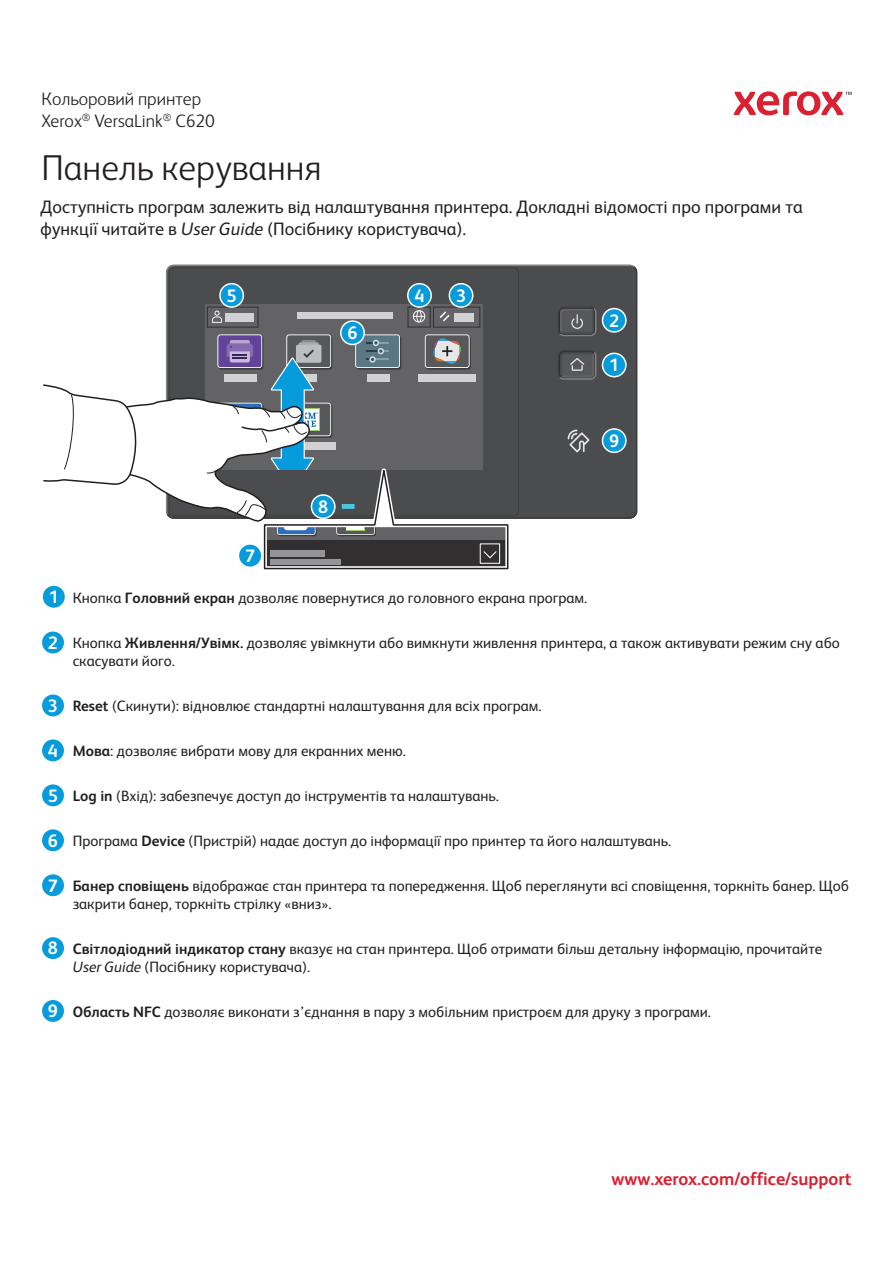
<style>
.page{position:relative;width:893px;height:1263px;background:#fff}
.page>*{position:absolute;margin:0;border:0;box-sizing:border-box;transform-origin:0 0}
.t1{font:300 36px "Xerox Sans";color:#231f20}
.t2{font:18px/21.6px "Xerox Sans";color:#231f20}
.t3{font:300 18px/21.6px "Xerox Sans";color:#231f20}
.t4{font:700 18px "Xerox Sans";color:#db1e30}
.t5{font:700 18px "Xerox Sans";color:#fff}
.t6{font:15px/18px "Xerox Sans";color:#231f20}
.s1{font-style:italic}
.s2{font-weight:700}
</style>
<div class="page">
<svg style="left:734px;top:91px;width:117px;height:24px"></svg>
<svg style="left:166px;top:265px;width:472px;height:254px;background:#535455"></svg>
<svg style="left:568px;top:430px;width:21px;height:22px"></svg>
<svg style="left:43px;top:338px;width:469px;height:232px"></svg>
<div style="left:219px;top:283px;width:25px;height:25px;border:3px solid #fff;border-radius:50%"></div>
<div style="left:221px;top:284px;width:22px;height:22px;background:#069bda;border-radius:50%"></div>
<div style="left:449px;top:283px;width:24px;height:25px;border:3px solid #fff;border-radius:50%"></div>
<div style="left:450px;top:284px;width:22px;height:22px;background:#069bda;border-radius:50%"></div>
<div style="left:602px;top:308px;width:25px;height:25px;border:3px solid #fff;border-radius:50%"></div>
<div style="left:603px;top:309px;width:22px;height:22px;background:#069bda;border-radius:50%"></div>
<div style="left:602px;top:353px;width:25px;height:24px;border:3px solid #fff;border-radius:50%"></div>
<div style="left:603px;top:354px;width:22px;height:22px;background:#069bda;border-radius:50%"></div>
<div style="left:602px;top:428px;width:25px;height:25px;border:3px solid #fff;border-radius:50%"></div>
<div style="left:603px;top:430px;width:22px;height:22px;background:#069bda;border-radius:50%"></div>
<div style="left:311px;top:494px;width:25px;height:25px;border:3px solid #fff;border-radius:50%"></div>
<div style="left:312px;top:496px;width:22px;height:22px;background:#069bda;border-radius:50%"></div>
<div style="left:238px;top:543px;width:25px;height:25px;border:3px solid #fff;border-radius:50%"></div>
<div style="left:239px;top:545px;width:22px;height:21px;background:#069bda;border-radius:50%"></div>
<div style="left:407px;top:283px;width:25px;height:25px;border:3px solid #fff;border-radius:50%"></div>
<div style="left:409px;top:284px;width:21px;height:22px;background:#069bda;border-radius:50%"></div>
<div style="left:340px;top:320px;width:25px;height:25px;border:3px solid #fff;border-radius:50%"></div>
<div style="left:342px;top:322px;width:21px;height:22px;background:#069bda;border-radius:50%"></div>
<div style="left:41px;top:584px;width:25px;height:25px;border:3px solid #fff;border-radius:50%"></div>
<div style="left:43px;top:586px;width:22px;height:22px;background:#069bda;border-radius:50%"></div>
<div style="left:41px;top:630px;width:24px;height:25px;border:3px solid #fff;border-radius:50%"></div>
<div style="left:42px;top:631px;width:22px;height:22px;background:#069bda;border-radius:50%"></div>
<div style="left:41px;top:693px;width:24px;height:25px;border:3px solid #fff;border-radius:50%"></div>
<div style="left:42px;top:694px;width:22px;height:22px;background:#069bda;border-radius:50%"></div>
<div style="left:41px;top:738px;width:24px;height:25px;border:3px solid #fff;border-radius:50%"></div>
<div style="left:42px;top:739px;width:22px;height:22px;background:#069bda;border-radius:50%"></div>
<div style="left:41px;top:783px;width:24px;height:25px;border:3px solid #fff;border-radius:50%"></div>
<div style="left:42px;top:784px;width:22px;height:22px;background:#069bda;border-radius:50%"></div>
<div style="left:41px;top:828px;width:24px;height:25px;border:3px solid #fff;border-radius:50%"></div>
<div style="left:42px;top:829px;width:22px;height:22px;background:#069bda;border-radius:50%"></div>
<div style="left:41px;top:873px;width:24px;height:25px;border:3px solid #fff;border-radius:50%"></div>
<div style="left:42px;top:874px;width:22px;height:22px;background:#069bda;border-radius:50%"></div>
<div style="left:41px;top:936px;width:24px;height:24px;border:3px solid #fff;border-radius:50%"></div>
<div style="left:42px;top:937px;width:22px;height:22px;background:#069bda;border-radius:50%"></div>
<div style="left:41px;top:998px;width:24px;height:25px;border:3px solid #fff;border-radius:50%"></div>
<div style="left:42px;top:1000px;width:22px;height:22px;background:#069bda;border-radius:50%"></div>
<p class="t3" style="left:41px;top:90px;width:175px">Кольоровий принтер<br>Xerox<sup>®</sup> VersaLink<sup>®</sup> C620</p>
<h1 class="t1" style="left:41px;top:155px;width:282px">Панель керування</h1>
<p class="t2" style="left:41px;top:198px;width:764px">Доступність програм залежить від налаштування принтера. Докладні відомості про програми та функції читайте в <span class="s1">User Guide</span> (Посібнику користувача).</p>
<p class="t5" style="left:227px;top:287px;width:12px">5</p>
<p class="t5" style="left:456px;top:287px;width:12px">3</p>
<p class="t5" style="left:414px;top:287px;width:12px">4</p>
<p class="t5" style="left:347px;top:324px;width:12px">6</p>
<p class="t5" style="left:609px;top:312px;width:12px">2</p>
<p class="t5" style="left:609px;top:357px;width:12px">1</p>
<p class="t5" style="left:609px;top:432px;width:12px">9</p>
<p class="t5" style="left:49px;top:588px;width:12px">1</p>
<p class="t5" style="left:48px;top:634px;width:12px">2</p>
<p class="t5" style="left:48px;top:697px;width:12px">3</p>
<p class="t5" style="left:48px;top:742px;width:12px">4</p>
<p class="t5" style="left:48px;top:787px;width:12px">5</p>
<p class="t5" style="left:48px;top:832px;width:12px">6</p>
<p class="t5" style="left:48px;top:877px;width:12px">7</p>
<p class="t5" style="left:48px;top:940px;width:12px">8</p>
<p class="t5" style="left:48px;top:1002px;width:12px">9</p>
<p class="t5" style="left:245px;top:547px;width:12px">7</p>
<p class="t5" style="left:318px;top:498px;width:12px">8</p>
<p class="t6" style="left:73px;top:590px;width:516px">Кнопка <span class="s2">Головний екран</span> дозволяє повернутися до головного екрана програм.</p>
<p class="t6" style="left:73px;top:635px;width:768px">Кнопка <span class="s2">Живлення/Увімк.</span> дозволяє увімкнути або вимкнути живлення принтера, а також активувати режим сну або скасувати його.</p>
<p class="t6" style="left:73px;top:698px;width:470px"><span class="s2">Reset</span> (Скинути): відновлює стандартні налаштування для всіх програм.</p>
<p class="t6" style="left:73px;top:743px;width:335px"><span class="s2">Мова</span>: дозволяє вибрати мову для екранних меню.</p>
<p class="t6" style="left:73px;top:788px;width:428px"><span class="s2">Log in</span> (Вхід): забезпечує доступ до інструментів та налаштувань.</p>
<p class="t6" style="left:73px;top:833px;width:600px">Програма <span class="s2">Device</span> (Пристрій) надає доступ до інформації про принтер та його налаштувань.</p>
<p class="t6" style="left:73px;top:878px;width:778px"><span class="s2">Банер сповіщень</span> відображає стан принтера та попередження. Щоб переглянути всі сповіщення, торкніть банер. Щоб закрити банер, торкніть стрілку «вниз».</p>
<p class="t6" style="left:73px;top:941px;width:751px"><span class="s2">Світлодіодний індикатор стану</span> вказує на стан принтера. Щоб отримати більш детальну інформацію, прочитайте<br><span class="s1">User Guide</span> (Посібнику користувача).</p>
<p class="t6" style="left:73px;top:1004px;width:640px"><span class="s2">Область NFC</span> дозволяє виконати з’єднання в пару з мобільним пристроєм для друку з програми.</p>
<p class="t4" style="left:612px;top:1171px;width:241px">www.xerox.com/office/support</p>
</div>
